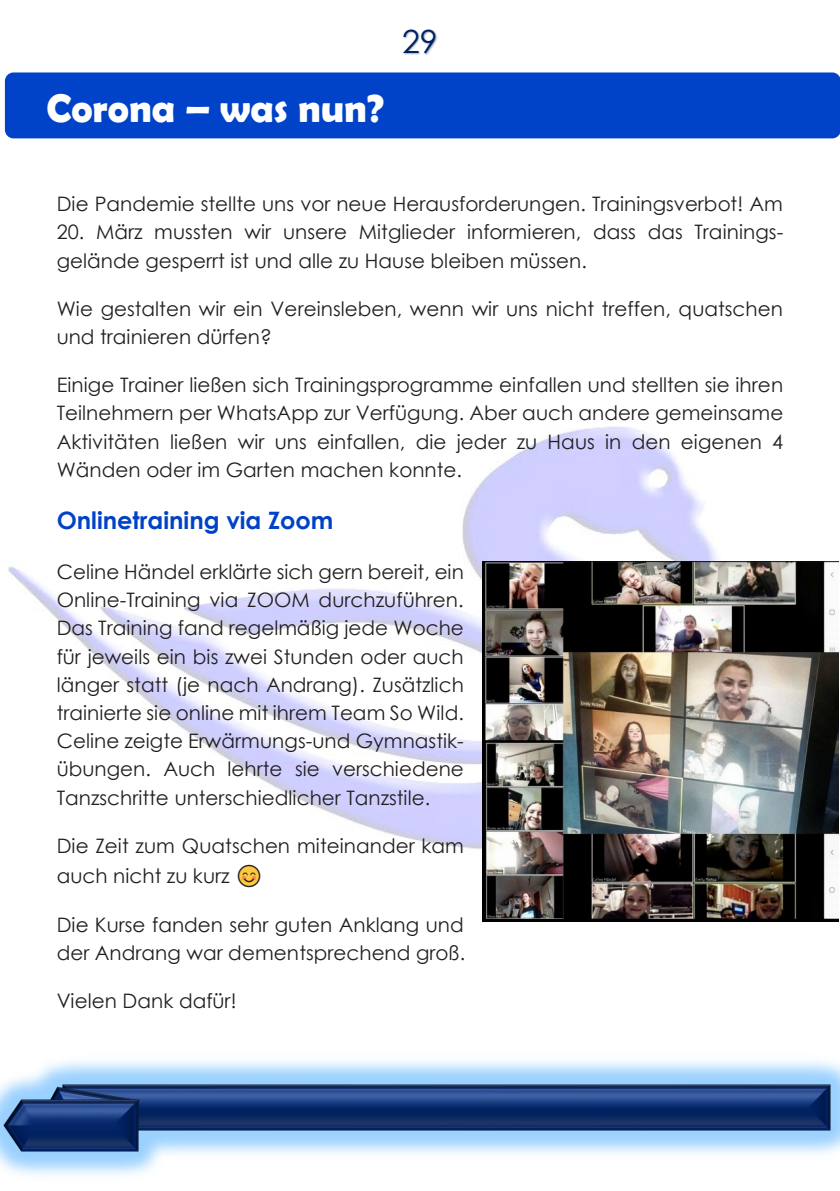
<style>
.page{position:relative;width:840px;height:1191px;background:#fff}
.page>*{position:absolute;margin:0;border:0;box-sizing:border-box;transform-origin:0 0}
.t1{font:700 40px "Berlin Sans FB Demi";color:#fff}
.t2{font:32px "Century Gothic";color:#002060}
.t3{font:700 24px "Century Gothic";color:#0042c7}
.t4{font:20px/28.2px "Century Gothic";color:#231f20}
</style>
<div class="page">
<img style="left:8px;top:426px;width:831px;height:496px">
<img style="left:0;top:1061px;width:839px;height:114px">
<img style="left:139px;top:1085px;width:691px;height:45px">
<img style="left:33px;top:1062px;width:106px;height:106px">
<img style="left:4px;top:1099px;width:134px;height:52px">
<img style="left:403px;top:29px;width:34px;height:26px">
<div style="left:5px;top:72px;width:834px;height:66px;background:#0042c8;border-radius:9px"></div>
<img style="left:482px;top:561px;width:355px;height:360px">
<svg style="left:238px;top:864px;width:22px;height:22px"></svg>
<p class="t1" style="left:46px;top:85px;width:339px">Corona – was nun?</p>
<p class="t2" style="left:402px;top:19px;width:37px">29</p>
<p class="t4" style="left:57px;top:190px;width:727px">Die Pandemie stellte uns vor neue Herausforderungen. Trainingsverbot! Am</p>
<p class="t4" style="left:57px;top:218px;width:727px">20. März mussten wir unsere Mitglieder informieren, dass das Trainings&shy;gelände gesperrt ist und alle zu Hause bleiben müssen.</p>
<p class="t4" style="left:57px;top:294px;width:727px">Wie gestalten wir ein Vereinsleben, wenn wir uns nicht treffen, quatschen und trainieren dürfen?</p>
<p class="t4" style="left:57px;top:370px;width:727px;text-align:justify">Einige Trainer ließen sich Trainingsprogramme einfallen und stellten sie ihren Teilnehmern per WhatsApp zur Verfügung. Aber auch andere gemeinsame Aktivitäten ließen wir uns einfallen, die jeder zu Haus in den eigenen 4<br>Wänden oder im Garten machen konnte.</p>
<p class="t3" style="left:57px;top:502px;width:278px">Onlinetraining via Zoom</p>
<p class="t4" style="left:57px;top:557px;width:408px;text-align:justify">Celine Händel erklärte sich gern bereit, ein Online-Training via ZOOM durchzuführen.<br>Das Training fand regelmäßig jede Woche für jeweils ein bis zwei Stunden oder auch länger statt (je nach Andrang). Zusätzlich trainierte sie online mit ihrem Team So Wild.<br>Celine zeigte Erwärmungs-und Gymnastik&shy;übungen. Auch lehrte sie verschiedene Tanzschritte unterschiedlicher Tanzstile.</p>
<p class="t4" style="left:57px;top:830px;width:408px;line-height:29.8px">Die Zeit zum Quatschen miteinander kam auch nicht zu kurz</p>
<p class="t4" style="left:57px;top:910px;width:410px">Die Kurse fanden sehr guten Anklang und der Andrang war dementsprechend groß.</p>
<p class="t4" style="left:57px;top:986px;width:181px">Vielen Dank dafür!</p>
</div>
